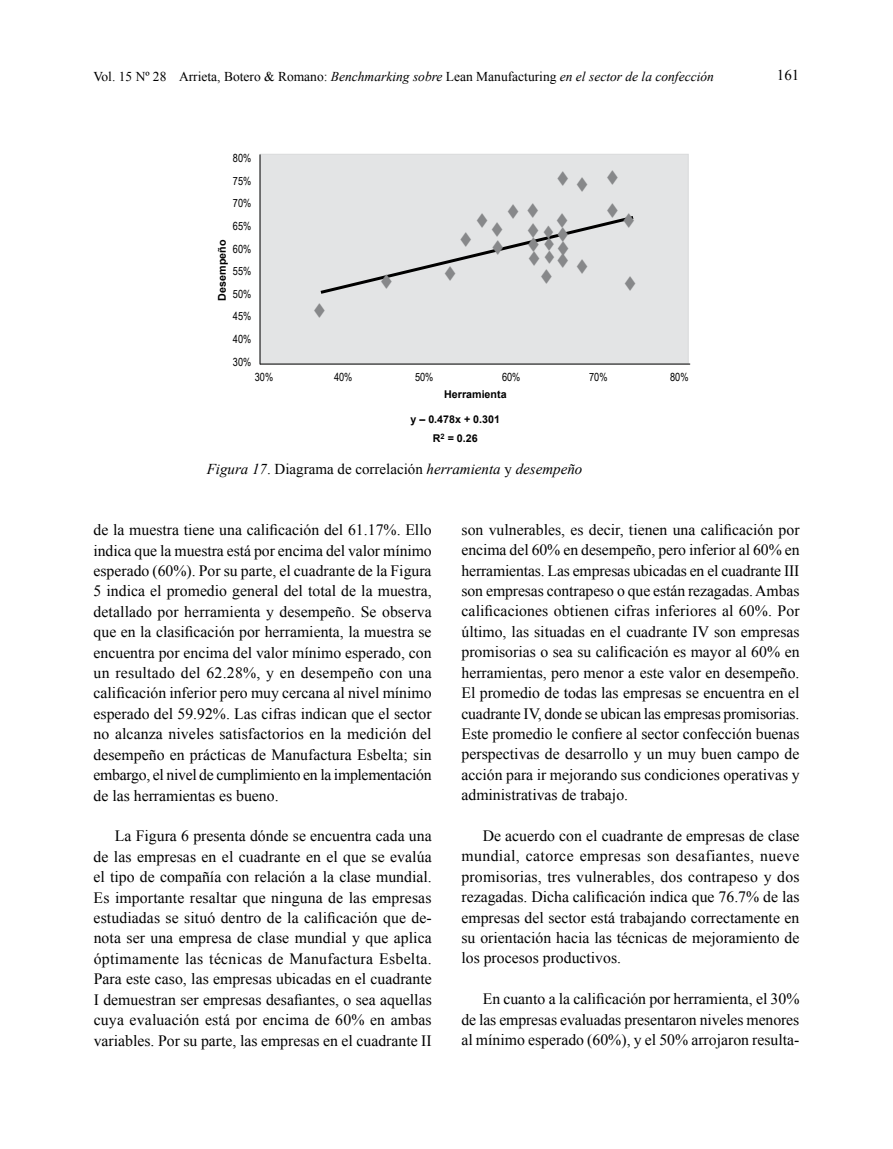
<style>
.page{position:relative;width:893px;height:1149px;background:#fff}
.page>*{position:absolute;margin:0;border:0;box-sizing:border-box;transform-origin:0 0}
.t1{font:18px/14.1px "Wingdings";color:#87888a;text-align:right}
.t2{font:15.75px/20.4px "Times New Roman";color:#000;text-align:justify}
.t3{font:italic 15px "Times New Roman";color:#000}
.t4{font:15px "Times New Roman";color:#000}
.t5{font:13.5px "Times New Roman";color:#000}
.t6{font:11.25px/22.5px "Arial Narrow";color:#000;text-align:justify}
.t7{font:700 10.65px/19.5px "Arial";color:#000;text-align:center}
.s1{font-style:italic}
.s2{font-style:normal}
</style>
<div class="page">
<div style="left:260px;top:154px;width:429px;height:210px;background:#e3e4e5"></div>
<hr style="left:260px;top:154px;width:1px;height:210px;background:#000">
<hr style="left:260px;top:363px;width:430px;height:1px;background:#000">
<svg style="left:320px;top:216px;width:314px;height:78px"></svg>
<p class="t5" style="left:94px;top:67px;width:622px">Vol. 15 Nº 28 Arrieta, Botero &amp; Romano: <span class="s1">Benchmarking sobre</span> Lean Manufacturing <span class="s1">en el sector de la confección</span></p>
<p class="t4" style="left:777px;top:65px;width:24px">161</p>
<p class="t6" style="left:233px;top:147px;width:20px">80% 75% 70% 65% 60% 55% 50% 45% 40% 30%</p>
<p class="t7" style="left:213px;top:300px;width:62px;rotate:-90deg">Desempeño</p>
<p class="t1" style="left:556px;top:213px;width:16px;text-align:justify">▼ ▼ ▼</p>
<p class="t1" style="left:527px;top:238px;width:30px;text-align:left">▼▼ ▼</p>
<p class="t1" style="left:575px;top:166px;width:45px;line-height:29.4px">▼ ▼ ▼</p>
<p class="t6" style="left:255px;top:365px;width:20px">30%</p>
<p class="t6" style="left:334px;top:365px;width:20px">40%</p>
<p class="t6" style="left:415px;top:365px;width:20px">50%</p>
<p class="t6" style="left:502px;top:365px;width:20px">60%</p>
<p class="t6" style="left:589px;top:365px;width:20px">70%</p>
<p class="t6" style="left:670px;top:365px;width:20px">80%</p>
<p class="t7" style="left:444px;top:384px;width:64px">Herramienta</p>
<p class="t7" style="left:410px;top:409px;width:91px">y – 0.478x + 0.301 r<sup>2</sup> = 0.26</p>
<p class="t3" style="left:207px;top:459px;width:377px">Figura 17<span class="s2">. Diagrama de correlación</span> herramienta <span class="s2">y</span> desempeño</p>
<p class="t2" style="left:94px;top:519px;width:340px">de la muestra tiene una calificación del 61.17%. Ello indica que la muestra está por encima del valor mínimo esperado (60%). Por su parte, el cuadrante de la Figura 5 indica el promedio general del total de la muestra, detallado por herramienta y desempeño. Se observa que en la clasificación por herramienta, la muestra se encuentra por encima del valor mínimo esperado, con un resultado del 62.28%, y en desempeño con una calificación inferior pero muy cercana al nivel mínimo esperado del 59.92%. Las cifras indican que el sector no alcanza niveles satisfactorios en la medición del desempeño en prácticas de Manufactura Esbelta; sin embargo, el nivel de cumplimiento en la implementación de las herramientas es bueno.</p>
<p class="t2" style="left:94px;top:825px;width:340px;text-indent:21px">La Figura 6 presenta dónde se encuentra cada una de las empresas en el cuadrante en el que se evalúa el tipo de compañía con relación a la clase mundial.<br>Es importante resaltar que ninguna de las empresas estudiadas se situó dentro de la calificación que de&shy;nota ser una empresa de clase mundial y que aplica óptimamente las técnicas de Manufactura Esbelta.<br>Para este caso, las empresas ubicadas en el cuadrante I demuestran ser empresas desafiantes, o sea aquellas cuya evaluación está por encima de 60% en ambas variables. Por su parte, las empresas en el cuadrante II</p>
<p class="t2" style="left:461px;top:519px;width:340px">son vulnerables, es decir, tienen una calificación por encima del 60% en desempeño, pero inferior al 60% en herramientas. Las empresas ubicadas en el cuadrante III son empresas contrapeso o que están rezagadas. Ambas calificaciones obtienen cifras inferiores al 60%. Por último, las situadas en el cuadrante IV son empresas promisorias o sea su calificación es mayor al 60% en herramientas, pero menor a este valor en desempeño.<br>El promedio de todas las empresas se encuentra en el cuadrante IV, donde se ubican las empresas promisorias.<br>Este promedio le confiere al sector confección buenas perspectivas de desarrollo y un muy buen campo de acción para ir mejorando sus condiciones operativas y administrativas de trabajo.</p>
<p class="t2" style="left:461px;top:825px;width:340px;text-indent:21px">De acuerdo con el cuadrante de empresas de clase mundial, catorce empresas son desafiantes, nueve promisorias, tres vulnerables, dos contrapeso y dos rezagadas. Dicha calificación indica que 76.7% de las empresas del sector está trabajando correctamente en su orientación hacia las técnicas de mejoramiento de los procesos productivos.</p>
<p class="t2" style="left:461px;top:988px;width:340px;text-indent:21px">En cuanto a la calificación por herramienta, el 30% de las empresas evaluadas presentaron niveles menores al mínimo esperado (60%), y el 50% arrojaron resulta-</p>
</div>
